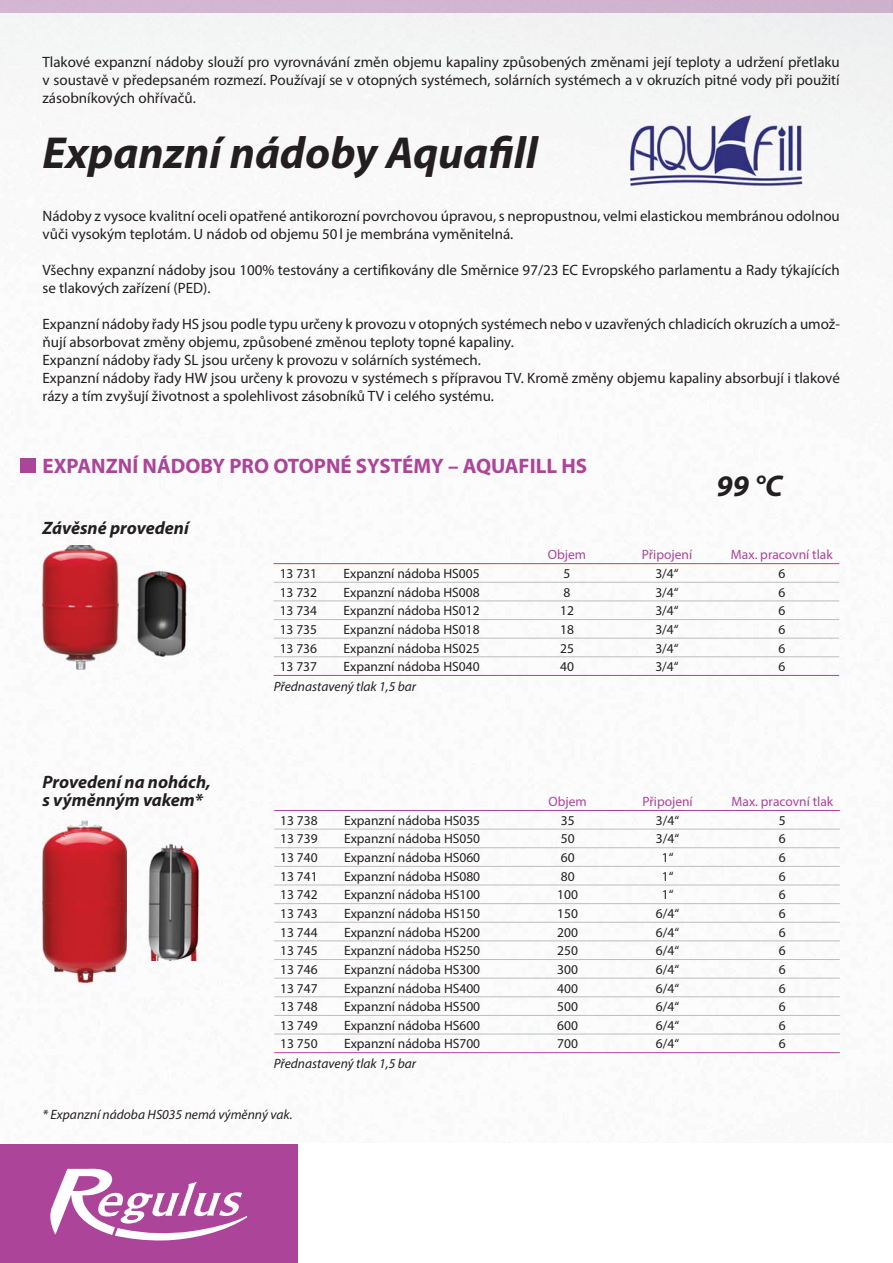
<style>
.page{position:relative;width:893px;height:1263px;background:#fff}
.page>*{position:absolute;margin:0;border:0;box-sizing:border-box;transform-origin:0 0}
.t1{font:italic 700 45px "Myriad Pro";color:#231f20}
.t2{font:italic 700 30px "Myriad Pro";color:#231f20}
.t3{font:700 21px "Myriad Pro";color:#ac4499}
.t4{font:italic 700 18px/18px "Myriad Pro";color:#231f20}
.t5{font:15px/18px "Myriad Pro";color:#231f20}
.t6{font:13.5px "Myriad Pro";color:#231f20}
.t7{font:italic 13.5px "Myriad Pro";color:#231f20}
.t8{font:13.5px "Myriad Pro";color:#ac4499}
</style>
<div class="page">
<img style="left:0;top:13px;width:893px;height:1041px">
<div style="left:0;top:1144px;width:298px;height:119px;background:#ac4499"></div>
<svg style="left:50px;top:1169px;width:197px;height:72px"></svg>
<div style="left:0;top:0;width:893px;height:13px;background:#d2b5d0"></div>
<hr style="left:274px;top:829px;width:566px;height:1px;background:#bbbdc0">
<hr style="left:274px;top:847px;width:566px;height:1px;background:#bbbdc0">
<hr style="left:274px;top:866px;width:566px;height:1px;background:#bbbdc0">
<hr style="left:274px;top:885px;width:566px;height:1px;background:#bbbdc0">
<hr style="left:274px;top:903px;width:566px;height:1px;background:#bbbdc0">
<hr style="left:274px;top:922px;width:566px;height:1px;background:#bbbdc0">
<hr style="left:274px;top:940px;width:566px;height:1px;background:#bbbdc0">
<hr style="left:274px;top:959px;width:566px;height:1px;background:#bbbdc0">
<hr style="left:274px;top:978px;width:566px;height:1px;background:#bbbdc0">
<hr style="left:274px;top:996px;width:566px;height:1px;background:#bbbdc0">
<hr style="left:274px;top:1015px;width:566px;height:1px;background:#bbbdc0">
<hr style="left:274px;top:1034px;width:566px;height:1px;background:#bbbdc0">
<hr style="left:274px;top:810px;width:566px;height:1px;background:#ac4499">
<hr style="left:274px;top:1052px;width:566px;height:1px;background:#ac4499">
<hr style="left:274px;top:582px;width:565px;height:1px;background:#bbbdc0">
<hr style="left:274px;top:600px;width:565px;height:1px;background:#bbbdc0">
<hr style="left:274px;top:619px;width:565px;height:1px;background:#bbbdc0">
<hr style="left:274px;top:638px;width:565px;height:1px;background:#bbbdc0">
<hr style="left:274px;top:656px;width:565px;height:1px;background:#bbbdc0">
<hr style="left:274px;top:563px;width:565px;height:1px;background:#ac4499">
<hr style="left:274px;top:675px;width:565px;height:1px;background:#ac4499">
<img style="left:629px;top:113px;width:175px;height:76px">
<img style="left:43px;top:545px;width:75px;height:124px">
<img style="left:138px;top:570px;width:48px;height:88px">
<img style="left:43px;top:821px;width:83px;height:162px">
<img style="left:146px;top:843px;width:53px;height:117px">
<div style="left:20px;top:458px;width:16px;height:15px;background:#ac4499"></div>
<p class="t5" style="left:43px;top:54px;width:799px;text-align:justify">Tlakové expanzní nádoby slouží pro vyrovnávání změn objemu kapaliny způsobených změnami její teploty a udržení přetlaku v soustavě v předepsaném rozmezí. Používají se v otopných systémech, solárních systémech a v okruzích pitné vody při použití zásobníkových ohřívačů.</p>
<p class="t1" style="left:43px;top:136px;width:497px">Expanzní nádoby Aquafill</p>
<p class="t5" style="left:43px;top:208px;width:799px">Nádoby z vysoce kvalitní oceli opatřené antikorozní povrchovou úpravou, s nepropustnou, velmi elastickou membránou odolnou vůči vysokým teplotám. U nádob od objemu 50 l je membrána vyměnitelná.</p>
<p class="t5" style="left:43px;top:262px;width:799px">Všechny expanzní nádoby jsou 100% testovány a certifikovány dle Směrnice 97/23 EC Evropského parlamentu a Rady týkajících se tlakových zařízení (PED).</p>
<p class="t5" style="left:43px;top:316px;width:799px">Expanzní nádoby řady HS jsou podle typu určeny k provozu v otopných systémech nebo v uzavřených chladicích okruzích a umož&shy;ňují absorbovat změny objemu, způsobené změnou teploty topné kapaliny.<br>Expanzní nádoby řady SL jsou určeny k provozu v solárních systémech.<br>Expanzní nádoby řady HW jsou určeny k provozu v systémech s přípravou TV. Kromě změny objemu kapaliny absorbují i tlakové rázy a tím zvyšují životnost a spolehlivost zásobníků TV i celého systému.</p>
<p class="t3" style="left:43px;top:458px;width:546px">EXPANZNÍ NÁDOBY PRO OTOPNÉ SYSTÉMY – AQUAFILL HS</p>
<p class="t4" style="left:43px;top:521px;width:148px">Závěsné provedení</p>
<p class="t2" style="left:717px;top:474px;width:68px">99 °C</p>
<p class="t8" style="left:548px;top:550px;width:40px">Objem</p>
<p class="t8" style="left:642px;top:550px;width:52px">Připojení</p>
<p class="t8" style="left:731px;top:550px;width:103px">Max. pracovní tlak</p>
<p class="t6" style="left:280px;top:568px;width:39px">13 731</p>
<p class="t6" style="left:343px;top:568px;width:138px">Expanzní nádoba HS005</p>
<p class="t6" style="left:564px;top:568px;width:8px">5</p>
<p class="t6" style="left:655px;top:568px;width:25px">3/4“</p>
<p class="t6" style="left:778px;top:568px;width:8px">6</p>
<p class="t6" style="left:280px;top:587px;width:39px">13 732</p>
<p class="t6" style="left:343px;top:587px;width:138px">Expanzní nádoba HS008</p>
<p class="t6" style="left:564px;top:587px;width:8px">8</p>
<p class="t6" style="left:655px;top:587px;width:25px">3/4“</p>
<p class="t6" style="left:778px;top:587px;width:8px">6</p>
<p class="t6" style="left:280px;top:606px;width:39px">13 734</p>
<p class="t6" style="left:343px;top:606px;width:138px">Expanzní nádoba HS012</p>
<p class="t6" style="left:560px;top:606px;width:15px">12</p>
<p class="t6" style="left:655px;top:606px;width:25px">3/4“</p>
<p class="t6" style="left:778px;top:606px;width:8px">6</p>
<p class="t6" style="left:280px;top:624px;width:39px">13 735</p>
<p class="t6" style="left:343px;top:624px;width:138px">Expanzní nádoba HS018</p>
<p class="t6" style="left:560px;top:624px;width:15px">18</p>
<p class="t6" style="left:655px;top:624px;width:25px">3/4“</p>
<p class="t6" style="left:778px;top:624px;width:8px">6</p>
<p class="t6" style="left:280px;top:643px;width:39px">13 736</p>
<p class="t6" style="left:343px;top:643px;width:138px">Expanzní nádoba HS025</p>
<p class="t6" style="left:560px;top:643px;width:15px">25</p>
<p class="t6" style="left:655px;top:643px;width:25px">3/4“</p>
<p class="t6" style="left:778px;top:643px;width:8px">6</p>
<p class="t6" style="left:280px;top:661px;width:39px">13 737</p>
<p class="t6" style="left:343px;top:661px;width:138px">Expanzní nádoba HS040</p>
<p class="t6" style="left:560px;top:661px;width:15px">40</p>
<p class="t6" style="left:655px;top:661px;width:25px">3/4“</p>
<p class="t6" style="left:778px;top:661px;width:8px">6</p>
<p class="t4" style="left:43px;top:774px;width:170px">Provedení na nohách, s výměnným vakem*</p>
<p class="t7" style="left:274px;top:682px;width:144px">Přednastavený tlak 1,5 bar</p>
<p class="t8" style="left:548px;top:797px;width:40px">Objem</p>
<p class="t8" style="left:642px;top:797px;width:52px">Připojení</p>
<p class="t8" style="left:732px;top:797px;width:103px">Max. pracovní tlak</p>
<p class="t6" style="left:280px;top:815px;width:39px">13 738</p>
<p class="t6" style="left:344px;top:815px;width:138px">Expanzní nádoba HS035</p>
<p class="t6" style="left:561px;top:815px;width:15px">35</p>
<p class="t6" style="left:656px;top:815px;width:25px">3/4“</p>
<p class="t6" style="left:779px;top:815px;width:8px">5</p>
<p class="t6" style="left:280px;top:834px;width:39px">13 739</p>
<p class="t6" style="left:344px;top:834px;width:138px">Expanzní nádoba HS050</p>
<p class="t6" style="left:561px;top:834px;width:15px">50</p>
<p class="t6" style="left:656px;top:834px;width:25px">3/4“</p>
<p class="t6" style="left:779px;top:834px;width:8px">6</p>
<p class="t6" style="left:280px;top:852px;width:39px">13 740</p>
<p class="t6" style="left:344px;top:852px;width:138px">Expanzní nádoba HS060</p>
<p class="t6" style="left:561px;top:852px;width:15px">60</p>
<p class="t6" style="left:662px;top:852px;width:13px">1“</p>
<p class="t6" style="left:779px;top:852px;width:8px">6</p>
<p class="t6" style="left:280px;top:871px;width:39px">13 741</p>
<p class="t6" style="left:344px;top:871px;width:138px">Expanzní nádoba HS080</p>
<p class="t6" style="left:561px;top:871px;width:15px">80</p>
<p class="t6" style="left:662px;top:871px;width:13px">1“</p>
<p class="t6" style="left:779px;top:871px;width:8px">6</p>
<p class="t6" style="left:280px;top:890px;width:39px">13 742</p>
<p class="t6" style="left:344px;top:890px;width:138px">Expanzní nádoba HS100</p>
<p class="t6" style="left:557px;top:890px;width:22px">100</p>
<p class="t6" style="left:662px;top:890px;width:13px">1“</p>
<p class="t6" style="left:779px;top:890px;width:8px">6</p>
<p class="t6" style="left:280px;top:908px;width:39px">13 743</p>
<p class="t6" style="left:344px;top:908px;width:138px">Expanzní nádoba HS150</p>
<p class="t6" style="left:557px;top:908px;width:22px">150</p>
<p class="t6" style="left:656px;top:908px;width:25px">6/4“</p>
<p class="t6" style="left:779px;top:908px;width:8px">6</p>
<p class="t6" style="left:280px;top:927px;width:39px">13 744</p>
<p class="t6" style="left:344px;top:927px;width:138px">Expanzní nádoba HS200</p>
<p class="t6" style="left:557px;top:927px;width:22px">200</p>
<p class="t6" style="left:656px;top:927px;width:25px">6/4“</p>
<p class="t6" style="left:779px;top:927px;width:8px">6</p>
<p class="t6" style="left:280px;top:946px;width:39px">13 745</p>
<p class="t6" style="left:344px;top:946px;width:138px">Expanzní nádoba HS250</p>
<p class="t6" style="left:557px;top:946px;width:22px">250</p>
<p class="t6" style="left:656px;top:946px;width:25px">6/4“</p>
<p class="t6" style="left:779px;top:946px;width:8px">6</p>
<p class="t6" style="left:280px;top:964px;width:39px">13 746</p>
<p class="t6" style="left:344px;top:964px;width:138px">Expanzní nádoba HS300</p>
<p class="t6" style="left:557px;top:964px;width:22px">300</p>
<p class="t6" style="left:656px;top:964px;width:25px">6/4“</p>
<p class="t6" style="left:779px;top:964px;width:8px">6</p>
<p class="t6" style="left:280px;top:983px;width:39px">13 747</p>
<p class="t6" style="left:344px;top:983px;width:138px">Expanzní nádoba HS400</p>
<p class="t6" style="left:557px;top:983px;width:22px">400</p>
<p class="t6" style="left:656px;top:983px;width:25px">6/4“</p>
<p class="t6" style="left:779px;top:983px;width:8px">6</p>
<p class="t6" style="left:280px;top:1001px;width:39px">13 748</p>
<p class="t6" style="left:344px;top:1001px;width:138px">Expanzní nádoba HS500</p>
<p class="t6" style="left:557px;top:1001px;width:22px">500</p>
<p class="t6" style="left:656px;top:1001px;width:25px">6/4“</p>
<p class="t6" style="left:779px;top:1001px;width:8px">6</p>
<p class="t6" style="left:280px;top:1020px;width:39px">13 749</p>
<p class="t6" style="left:344px;top:1020px;width:138px">Expanzní nádoba HS600</p>
<p class="t6" style="left:557px;top:1020px;width:22px">600</p>
<p class="t6" style="left:656px;top:1020px;width:25px">6/4“</p>
<p class="t6" style="left:779px;top:1020px;width:8px">6</p>
<p class="t6" style="left:280px;top:1039px;width:39px">13 750</p>
<p class="t6" style="left:344px;top:1039px;width:138px">Expanzní nádoba HS700</p>
<p class="t6" style="left:557px;top:1039px;width:22px">700</p>
<p class="t6" style="left:656px;top:1039px;width:25px">6/4“</p>
<p class="t6" style="left:779px;top:1039px;width:8px">6</p>
<p class="t7" style="left:274px;top:1058px;width:144px">Přednastavený tlak 1,5 bar</p>
<p class="t7" style="left:43px;top:1109px;width:252px">* Expanzní nádoba HS035 nemá výměnný vak.</p>
</div>
